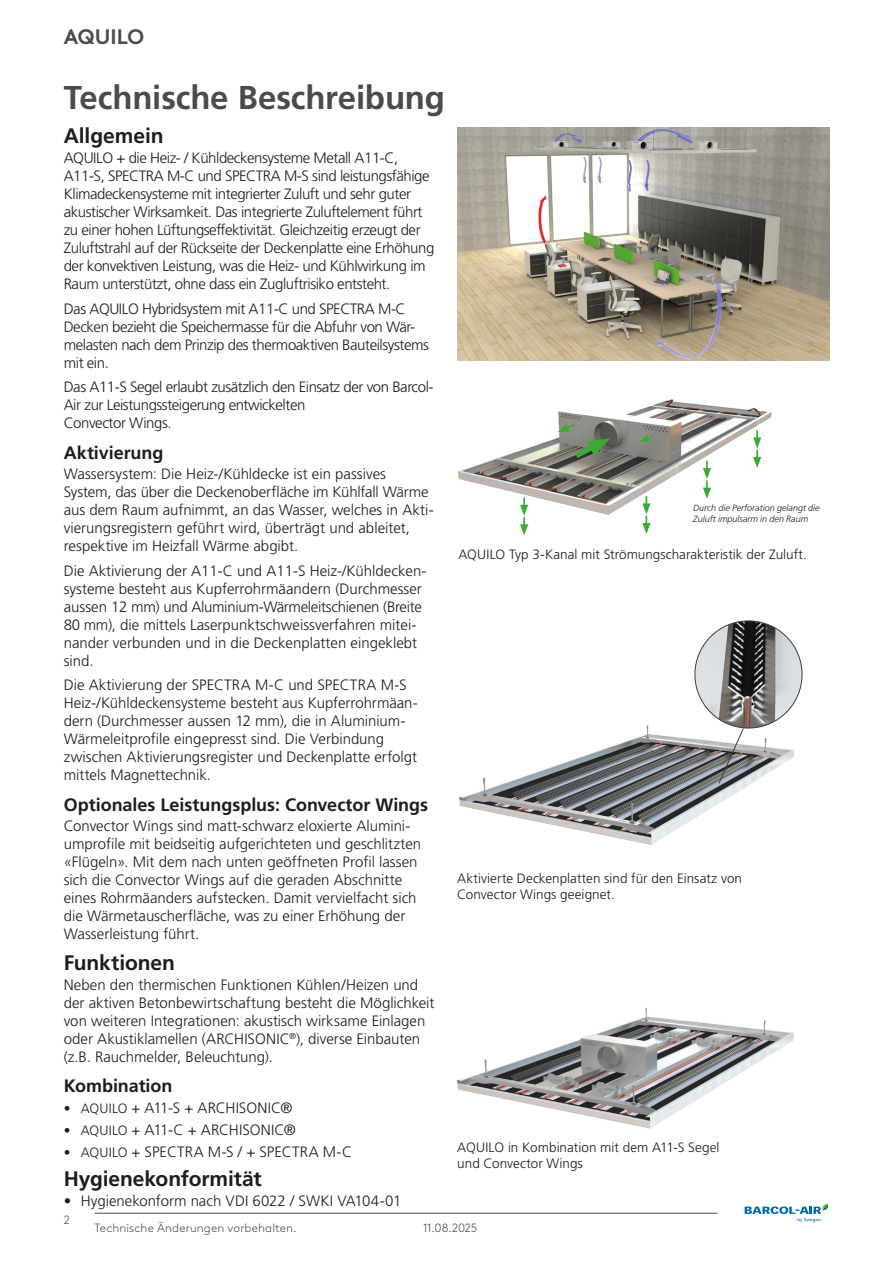
<style>
.page{position:relative;width:893px;height:1263px;background:#fff}
.page>*{position:absolute;margin:0;border:0;box-sizing:border-box;transform-origin:0 0}
.t1{font:700 33px "Frutiger LT Pro";letter-spacing:-.005em;color:#4b4b4a}
.t2{font:700 21px "Frutiger LT Pro";letter-spacing:-.005em;color:#1d1d1b}
.t3{font:700 21px "Swegon Brown";color:#4b4b4a}
.t4{font:700 18px "Frutiger LT Pro";color:#1d1d1b}
.t5{font:300 15px/18px "Frutiger LT Pro";letter-spacing:-.005em;color:#1d1d1b}
.t6{font:300 15px/18px "Frutiger LT Pro";letter-spacing:-.03em;color:#1d1d1b}
.t7{font:300 13.5px/16.2px "Frutiger LT Pro";color:#1d1d1b}
.t8{font:300 12px "Swegon Brown";letter-spacing:.01em;color:#4b4b4a}
.t9{font:italic 300 9px/10.8px "Frutiger LT Pro";color:#1d1d1b}
.s1{font-size:13.5px}
</style>
<div class="page">
<hr style="left:95px;top:1213px;width:623px;height:1px;background:#4b4b4a">
<svg style="left:745px;top:1204px;width:83px;height:18px"></svg>
<img style="left:457px;top:128px;width:372px;height:232px">
<img style="left:459px;top:620px;width:344px;height:225px">
<img style="left:695px;top:621px;width:107px;height:107px;border-radius:54px">
<svg style="left:718px;top:727px;width:26px;height:57px"></svg>
<img style="left:457px;top:1008px;width:337px;height:121px">
<img style="left:458px;top:399px;width:314px;height:116px">
<svg style="left:570px;top:438px;width:40px;height:24px"></svg>
<svg style="left:642px;top:496px;width:8px;height:38px"></svg>
<svg style="left:703px;top:461px;width:8px;height:38px"></svg>
<svg style="left:753px;top:430px;width:8px;height:38px"></svg>
<svg style="left:520px;top:497px;width:8px;height:38px"></svg>
<svg style="left:558px;top:422px;width:19px;height:10px"></svg>
<svg style="left:639px;top:434px;width:16px;height:8px"></svg>
<h2 class="t3" style="left:64px;top:20px;width:82px">AQUILO</h2>
<h1 class="t1" style="left:64px;top:77px;width:383px">Technische Beschreibung</h1>
<h2 class="t2" style="left:64px;top:124px;width:101px">Allgemein</h2>
<p class="t6" style="left:64px;top:149px;width:372px">AQUILO + die Heiz- / Kühldeckensysteme Metall A11-C, A11-S, SPECTRA M-C und SPECTRA M-S sind leistungsfähige Klimadeckensysteme mit integrierter Zuluft und sehr guter akustischer Wirksamkeit. Das integrierte Zuluftelement führt zu einer hohen Lüftungseffektivität. Gleichzeitig erzeugt der Zuluftstrahl auf der Rückseite der Deckenplatte eine Erhöhung der konvektiven Leistung, was die Heiz- und Kühlwirkung im Raum unterstützt, ohne dass ein Zugluftrisiko entsteht.</p>
<p class="t6" style="left:64px;top:300px;width:367px">Das AQUILO Hybridsystem mit A11-C und SPECTRA M-C Decken bezieht die Speichermasse für die Abfuhr von Wär&shy;melasten nach dem Prinzip des thermoaktiven Bauteilsystems mit ein.</p>
<p class="t6" style="left:64px;top:378px;width:371px">Das A11-S Segel erlaubt zusätzlich den Einsatz der von Barcol-<br>Air zur Leistungssteigerung entwickelten<br>Convector Wings.</p>
<p class="t4" style="left:64px;top:442px;width:101px">Aktivierung</p>
<p class="t5" style="left:64px;top:465px;width:371px">Wassersystem: Die Heiz-/Kühldecke ist ein passives System, das über die Deckenoberfläche im Kühlfall Wärme aus dem Raum aufnimmt, an das Wasser, welches in Akti&shy;vierungsregistern geführt wird, überträgt und ableitet, respektive im Heizfall Wärme abgibt.</p>
<p class="t5" style="left:64px;top:561px;width:364px">Die Aktivierung der A11-C und A11-S Heiz-/Kühldecken&shy;systeme besteht aus Kupferrohrmäandern (Durchmesser aussen 12 mm) und Aluminium-Wärmeleitschienen (Breite 80 mm), die mittels Laserpunktschweissverfahren mitei&shy;nander verbunden und in die Deckenplatten eingeklebt sind.</p>
<p class="t5" style="left:64px;top:676px;width:356px">Die Aktivierung der SPECTRA M-C und SPECTRA M-S Heiz-/Kühldeckensysteme besteht aus Kupferrohrmäan&shy;dern (Durchmesser aussen 12 mm), die in Aluminium-Wärmeleitprofile eingepresst sind. Die Verbindung zwischen Aktivierungsregister und Deckenplatte erfolgt mittels Magnettechnik.</p>
<p class="t4" style="left:64px;top:794px;width:366px">Optionales Leistungsplus: Convector Wings</p>
<p class="t5" style="left:64px;top:817px;width:359px">Convector Wings sind matt-schwarz eloxierte Alumini&shy;umprofile mit beidseitig aufgerichteten und geschlitzten «Flügeln». Mit dem nach unten geöffneten Profil lassen sich die Convector Wings auf die geraden Abschnitte eines Rohrmäanders aufstecken. Damit vervielfacht sich die Wärmetauscherfläche, was zu einer Erhöhung der Wasserleistung führt.</p>
<h2 class="t2" style="left:64px;top:950px;width:113px">Funktionen</h2>
<p class="t5" style="left:64px;top:976px;width:372px">Neben den thermischen Funktionen Kühlen/Heizen und der aktiven Betonbewirtschaftung besteht die Möglichkeit von weiteren Integrationen: akustisch wirksame Einlagen oder Akustiklamellen (ARCHISONIC<sup>®</sup>), diverse Einbauten (z.B. Rauchmelder, Beleuchtung).</p>
<p class="t4" style="left:64px;top:1075px;width:110px">Kombination</p>
<p class="t5" style="left:64px;top:1098px;width:230px"><span class="s1">• AQUILO</span> + A11-S + ARCHISONIC®</p>
<p class="t5" style="left:64px;top:1121px;width:233px"><span class="s1">• AQUILO</span> + A11-C + ARCHISONIC®</p>
<p class="t5" style="left:64px;top:1143px;width:290px"><span class="s1">• AQUILO</span> + SPECTRA M-S / + SPECTRA M-C</p>
<h2 class="t2" style="left:64px;top:1166px;width:200px">Hygienekonformität</h2>
<p class="t5" style="left:64px;top:1192px;width:339px">• Hygienekonform nach VDI 6022 / SWKI VA104-01</p>
<p class="t9" style="left:693px;top:502px;width:128px">Durch die Perforation gelangt die<br>Zuluft impulsarm in den Raum</p>
<p class="t7" style="left:458px;top:546px;width:350px">AQUILO Typ 3-Kanal mit Strömungscharakteristik der Zuluft.</p>
<p class="t7" style="left:457px;top:870px;width:286px">Aktivierte Deckenplatten sind für den Einsatz von<br>Convector Wings geeignet.</p>
<p class="t7" style="left:457px;top:1139px;width:264px">AQUILO in Kombination mit dem A11-S Segel und Convector Wings</p>
<p class="t8" style="left:64px;top:1211px;width:8px">2</p>
<p class="t8" style="left:95px;top:1219px;width:204px">Technische Änderungen vorbehalten.</p>
<p class="t8" style="left:423px;top:1219px;width:56px">11.08.2025</p>
</div>
